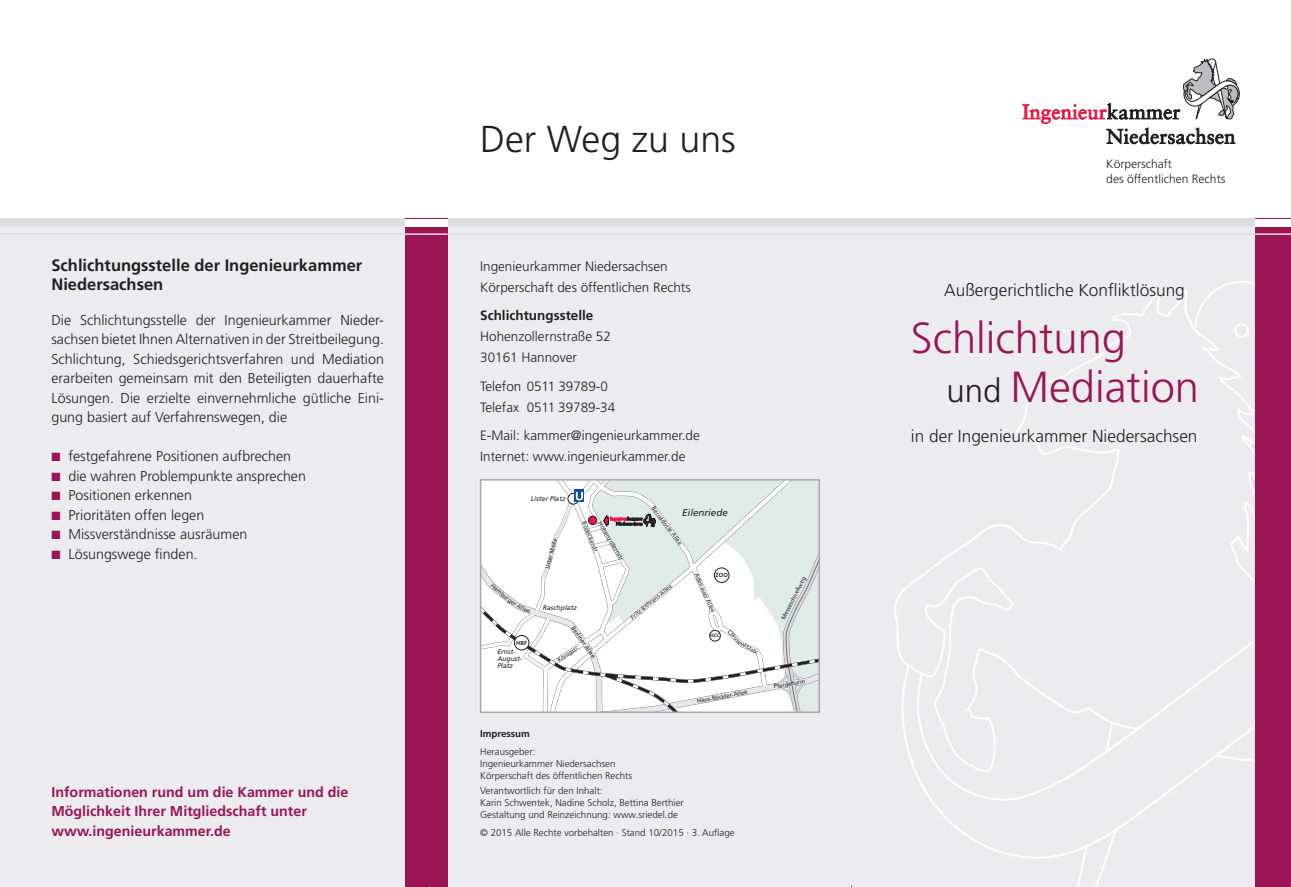
<style>
.page{position:relative;width:1291px;height:887px;background:#fff}
.page>*{position:absolute;margin:0;border:0;box-sizing:border-box;transform-origin:0 0}
.t1{font:300 43.5px/49.5px "Frutiger";color:#991554}
.t2{font:300 37.5px "Frutiger";color:#231f20}
.t3{font:300 17.25px "Frutiger";color:#231f20}
.t4{font:700 16.5px/19.5px "Frutiger";color:#231f20}
.t5{font:300 14.25px/19.5px "Frutiger";color:#231f20;text-align:justify}
.t6{font:700 14.25px/19.5px "Frutiger";color:#991554}
.t7{font:300 13.5px/21px "Frutiger";color:#231f20}
.t8{font:700 13.5px "Frutiger";color:#231f20}
.t9{font:300 12px/15.3px "Frutiger";color:#231f20}
.t10{font:300 9.75px/12px "Frutiger";color:#231f20}
.t11{font:italic 9.75px "Frutiger";color:#231f20}
.t12{font:700 9.75px "Frutiger";color:#231f20}
.t13{font:italic 6.9px/6.9px "Frutiger";color:#231f20}
.t14{font:5.85px "Frutiger";color:#231f20}
.t15{font:700 5.85px "Frutiger";color:#231f20}
.t16{font:700 4.95px "Frutiger";color:#231f20}
.s1{color:#991554}
.s2{font-size:33px;color:#231f20}
</style>
<div class="page">
<div style="left:0;top:218px;width:1291px;height:669px;background:#ececee"></div>
<svg style="left:915px;top:773px;width:341px;height:89px"></svg>
<svg style="left:894px;top:287px;width:362px;height:486px"></svg>
<svg style="left:1211px;top:697px;width:45px;height:85px"></svg>
<div style="left:0;top:218px;width:1291px;height:9px;background:#dcdddf"></div>
<hr style="left:0;top:233px;width:1291px;height:2px;background:#dcdddf">
<div style="left:1256px;top:218px;width:35px;height:669px;background:#991554"></div>
<div style="left:1256px;top:219px;width:35px;height:8px;background:#fff"></div>
<hr style="left:1256px;top:233px;width:35px;height:2px;background:#fff">
<div style="left:405px;top:218px;width:43px;height:669px;background:#991554"></div>
<div style="left:405px;top:219px;width:43px;height:8px;background:#fff"></div>
<hr style="left:405px;top:233px;width:43px;height:2px;background:#fff">
<svg style="left:1023px;top:58px;width:217px;height:86px"></svg>
<svg style="left:481px;top:480px;width:338px;height:232px"></svg>
<p class="t4" style="left:51px;top:255px;width:312px">Schlichtungsstelle der Ingenieurkammer<br>Niedersachsen</p>
<p class="t5" style="left:51px;top:310px;width:334px">Die Schlichtungsstelle der Ingenieurkammer Nieder&shy;sachsen bietet Ihnen Alternativen in der Streitbeilegung.<br>Schlichtung, Schiedsgerichtsverfahren und Mediation erarbeiten gemeinsam mit den Beteiligten dauerhafte Lösungen. Die erzielte einvernehmliche gütliche Eini&shy;gung basiert auf Verfahrenswegen, die</p>
<p class="t5" style="left:51px;top:447px;width:241px"><span class="s1">■</span> festgefahrene Positionen aufbrechen</p>
<p class="t5" style="left:51px;top:466px;width:256px"><span class="s1">■</span> die wahren Problempunkte ansprechen</p>
<p class="t5" style="left:51px;top:486px;width:142px"><span class="s1">■</span> Positionen erkennen</p>
<p class="t5" style="left:51px;top:505px;width:154px"><span class="s1">■</span> Prioritäten offen legen</p>
<p class="t5" style="left:51px;top:525px;width:197px"><span class="s1">■</span> Missverständnisse ausräumen</p>
<p class="t5" style="left:51px;top:544px;width:148px"><span class="s1">■</span> Lösungswege finden.</p>
<p class="t6" style="left:51px;top:782px;width:298px">Informationen rund um die Kammer und die<br>Möglichkeit Ihrer Mitgliedschaft unter www.ingenieurkammer.de</p>
<h2 class="t2" style="left:480px;top:118px;width:257px">Der Weg zu uns</h2>
<p class="t7" style="left:480px;top:256px;width:212px">Ingenieurkammer Niedersachsen<br>Körperschaft des öffentlichen Rechts</p>
<p class="t8" style="left:480px;top:308px;width:115px">Schlichtungsstelle</p>
<p class="t7" style="left:480px;top:326px;width:132px">Hohenzollernstraße 52<br>30161 Hannover</p>
<p class="t7" style="left:480px;top:376px;width:137px">Telefon 0511 39789-0<br>Telefax 0511 39789-34</p>
<p class="t7" style="left:480px;top:425px;width:221px">E-Mail: kammer@ingenieurkammer.de<br>Internet: www.ingenieurkammer.de</p>
<p class="t13" style="left:531px;top:495px;width:36px">Lister Platz</p>
<p class="t14" style="left:544px;top:568px;width:33px;rotate:-75deg">Lister Meile</p>
<p class="t14" style="left:587px;top:520px;width:35px;rotate:68deg">Bödeckerstr.</p>
<p class="t14" style="left:602px;top:521px;width:47px;rotate:59deg">Hohenzollernstr.</p>
<p class="t14" style="left:656px;top:505px;width:48px;rotate:53deg">Bernadotte Allee</p>
<p class="t11" style="left:682px;top:507px;width:47px">Eilenriede</p>
<p class="t15" style="left:516px;top:639px;width:12px">HBF</p>
<p class="t13" style="left:497px;top:648px;width:27px">Ernst-<br>August-<br>Platz</p>
<p class="t13" style="left:543px;top:604px;width:35px">Raschplatz</p>
<p class="t14" style="left:576px;top:625px;width:39px;rotate:55deg">Berliner Allee</p>
<p class="t14" style="left:556px;top:657px;width:26px;rotate:-34deg">Königstr.</p>
<p class="t14" style="left:629px;top:616px;width:53px;rotate:-40deg">Fritz-Behrens-Allee</p>
<p class="t14" style="left:699px;top:572px;width:44px;rotate:66deg">Adenauer Allee</p>
<p class="t15" style="left:716px;top:572px;width:14px">ZOO</p>
<p class="t16" style="left:710px;top:633px;width:11px">HCC</p>
<p class="t14" style="left:748px;top:643px;width:15px;rotate:27deg">tzstr.</p>
<p class="t14" style="left:696px;top:697px;width:53px;rotate:-10deg">Hans-Böckler-Allee</p>
<p class="t12" style="left:480px;top:728px;width:51px">Impressum</p>
<p class="t10" style="left:480px;top:745px;width:154px">Herausgeber:<br>Ingenieurkammer Niedersachsen<br>Körperschaft des öffentlichen Rechts</p>
<p class="t10" style="left:480px;top:784px;width:205px">Verantwortlich für den Inhalt:<br>Karin Schwentek, Nadine Scholz, Bettina Berthier<br>Gestaltung und Reinzeichnung: www.sriedel.de</p>
<p class="t10" style="left:480px;top:826px;width:256px">© 2015 Alle Rechte vorbehalten · Stand 10/2015 · 3. Auflage</p>
<p class="t14" style="left:780px;top:617px;width:48px;rotate:-63deg">Messeschnellweg</p>
<p class="t14" style="left:773px;top:683px;width:33px;rotate:-10deg">Pferdeturm</p>
<p class="t9" style="left:1106px;top:156px;width:121px">Körperschaft<br>des öffentlichen Rechts</p>
<p class="t3" style="left:944px;top:281px;width:242px">Außergerichtliche Konfliktlösung</p>
<h1 class="t1" style="left:946px;top:313px;width:254px;text-indent:-35px">Schlichtung<br><span class="s2">und</span> Mediation</h1>
<p class="t3" style="left:911px;top:426px;width:288px">in der Ingenieurkammer Niedersachsen</p>
</div>
